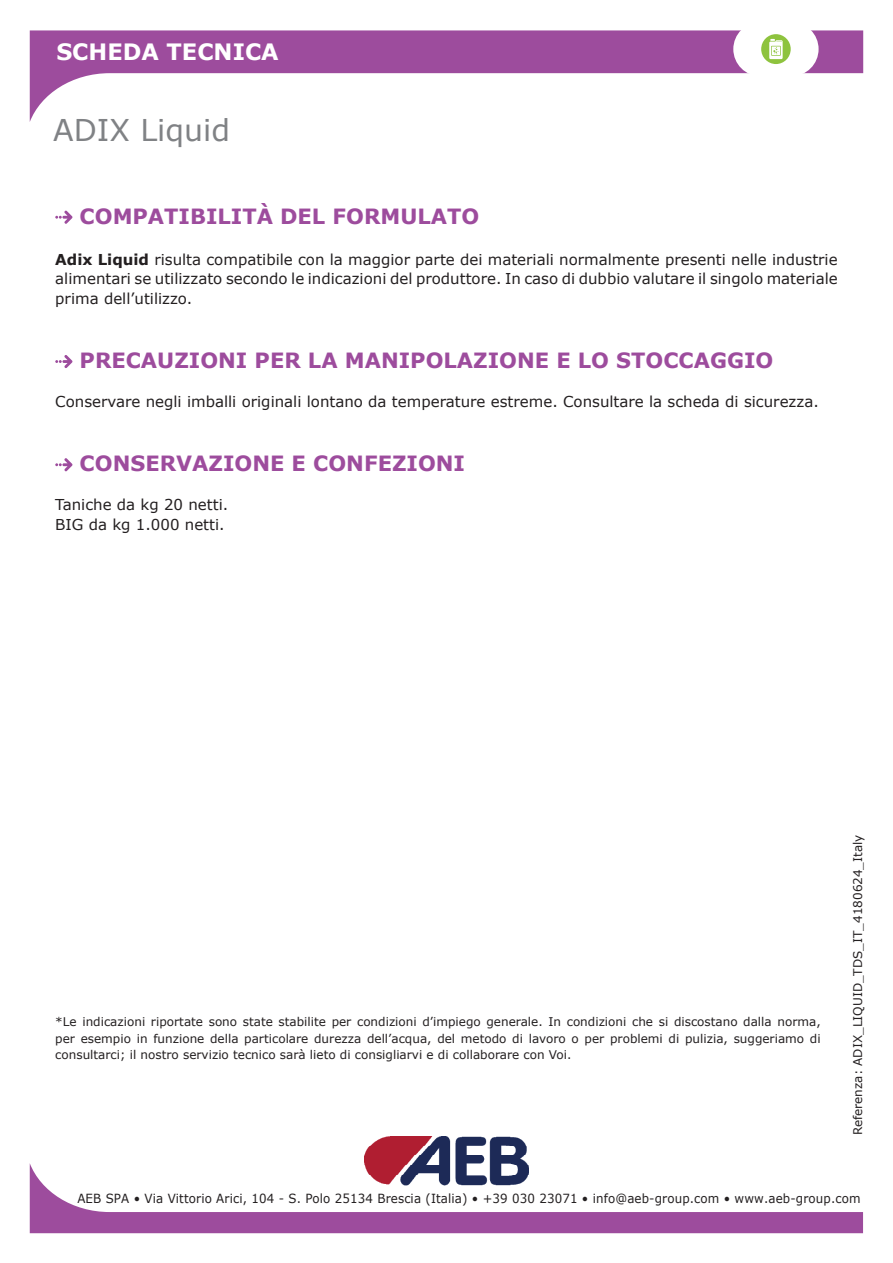
<style>
.page{position:relative;width:893px;height:1263px;background:#fff}
.page>*{position:absolute;margin:0;border:0;box-sizing:border-box;transform-origin:0 0}
.t1{font:30px "Verdana";color:#808285}
.t2{font:700 22.5px "Verdana";color:#fff}
.t3{font:700 21px "Verdana";color:#9d4c9d}
.t4{font:15px/19.5px "Verdana";color:#231f20;text-align:justify}
.t5{font:12.6px "Verdana";letter-spacing:.01em;color:#231f20;scale:.94 1}
.t6{font:12px/16.5px "Verdana";color:#231f20;text-align:justify}
.s1{font-weight:700}
</style>
<div class="page">
<img style="left:364px;top:1136px;width:163px;height:27px">
<svg style="left:30px;top:30px;width:833px;height:91px"></svg>
<div style="left:733px;top:22px;width:86px;height:54px;background:#fff;border-radius:27px"></div>
<div style="left:761px;top:34px;width:30px;height:30px;background:#8ec33e;border-radius:50%"></div>
<svg style="left:769px;top:39px;width:14px;height:20px"></svg>
<svg style="left:30px;top:1163px;width:833px;height:70px"></svg>
<svg style="left:55px;top:211px;width:17px;height:13px"></svg>
<svg style="left:55px;top:355px;width:17px;height:13px"></svg>
<svg style="left:55px;top:458px;width:17px;height:13px"></svg>
<h2 class="t2" style="left:56px;top:36px;width:224px">SCHEDA TECNICA</h2>
<h1 class="t1" style="left:53px;top:110px;width:178px">ADIX Liquid</h1>
<h3 class="t3" style="left:80px;top:201px;width:401px">COMPATIBILITÀ DEL FORMULATO</h3>
<p class="t4" style="left:55px;top:249px;width:784px"><span class="s1">Adix Liquid</span> risulta compatibile con la maggior parte dei materiali normalmente presenti nelle industrie alimentari se utilizzato secondo le indicazioni del produttore. In caso di dubbio valutare il singolo materiale prima dell’utilizzo.</p>
<h3 class="t3" style="left:80px;top:346px;width:695px">PRECAUZIONI PER LA MANIPOLAZIONE E LO STOCCAGGIO</h3>
<p class="t4" style="left:55px;top:392px;width:765px">Conservare negli imballi originali lontano da temperature estreme. Consultare la scheda di sicurezza.</p>
<h3 class="t3" style="left:80px;top:449px;width:387px">CONSERVAZIONE E CONFEZIONI</h3>
<p class="t4" style="left:55px;top:495px;width:174px">Taniche da kg 20 netti.<br>BIG da kg 1.000 netti.</p>
<p class="t6" style="left:55px;top:1013px;width:767px">*Le indicazioni riportate sono state stabilite per condizioni d’impiego generale. In condizioni che si discostano dalla norma, per esempio in funzione della particolare durezza dell’acqua, del metodo di lavoro o per problemi di pulizia, suggeriamo di consultarci; il nostro servizio tecnico sarà lieto di consigliarvi e di collaborare con Voi.</p>
<p class="t6" style="left:849px;top:1135px;width:302px;rotate:-90deg">Referenza: ADIX_LIQUID_TDS_IT_4180624_Italy</p>
<p class="t5" style="left:77px;top:1190px;width:835px">AEB SPA • Via Vittorio Arici, 104 - S. Polo 25134 Brescia (Italia) • +39 030 23071 • info@aeb-group.com • www.aeb-group.com</p>
</div>
